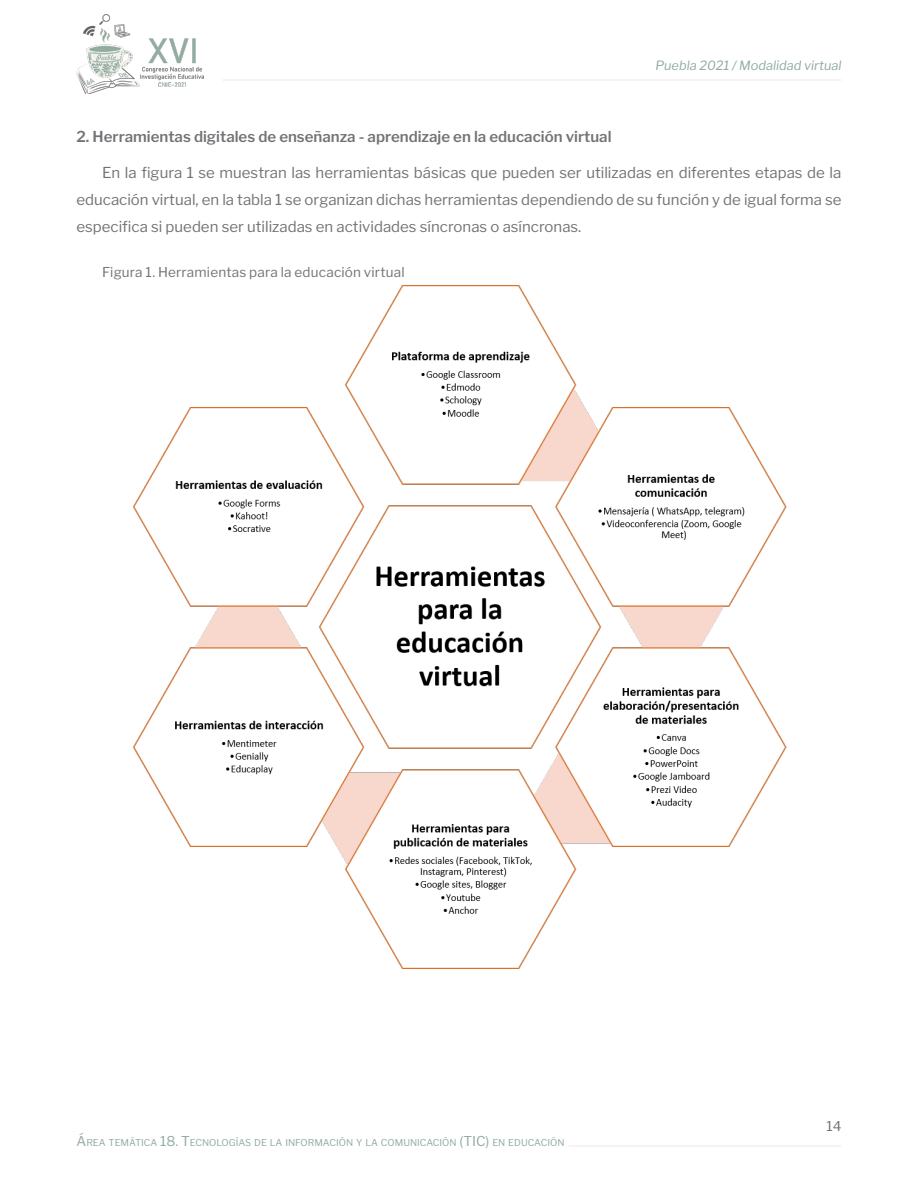
<style>
.page{position:relative;width:918px;height:1188px;background:#fff}
.page>*{position:absolute;margin:0;border:0;box-sizing:border-box;transform-origin:0 0}
.primer_párrafo{font:15px/27px "Libre Franklin";color:#727376;text-align:justify}
.parrafo_general{font:600 15px "Libre Franklin";color:#727376}
.PIES_DE_IMAGEN{font:13.5px "Libre Franklin";letter-spacing:.015em;color:#727376}
.t1{font:13.5px "Libre Franklin";color:#727376}
.t2{font:italic 12.75px "Libre Franklin";color:#92aca0}
.t3{font:9.45px "Libre Franklin";color:#92aca0}
.s1{font-size:13.5px}
</style>
<div class="page">
<hr style="left:222px;top:79px;width:619px;height:2px;background:#f2f1ed">
<img style="left:77px;top:15px;width:126px;height:79px">
<hr style="left:569px;top:1145px;width:272px;height:2px;background:#f2f1ed">
<img style="left:133px;top:286px;width:654px;height:683px">
<p class="t2" style="left:655px;top:58px;width:187px">Puebla 2021 / Modalidad virtual</p>
<p class="parrafo_general" style="left:77px;top:128px;width:536px">2. Herramientas digitales de enseñanza - aprendizaje en la educación virtual</p>
<p class="primer_párrafo" style="left:77px;top:159px;width:766px;text-indent:26px">En la figura 1 se muestran las herramientas básicas que pueden ser utilizadas en diferentes etapas de la educación virtual, en la tabla 1 se organizan dichas herramientas dependiendo de su función y de igual forma se especifica si pueden ser utilizadas en actividades síncronas o asíncronas.</p>
<p class="PIES_DE_IMAGEN" style="left:102px;top:264px;width:304px">Figura 1. Herramientas para la educación virtual</p>
<p class="t3" style="left:77px;top:1137px;width:489px"><span class="s1">Á</span>REA TEMÁTICA <span class="s1">18. T</span>ECNOLOGÍAS DE LA INFORMACIÓN Y LA COMUNICACIÓN <span class="s1">(TIC)</span> EN EDUCACIÓN</p>
<p class="t1" style="left:826px;top:1118px;width:17px">14</p>
</div>
